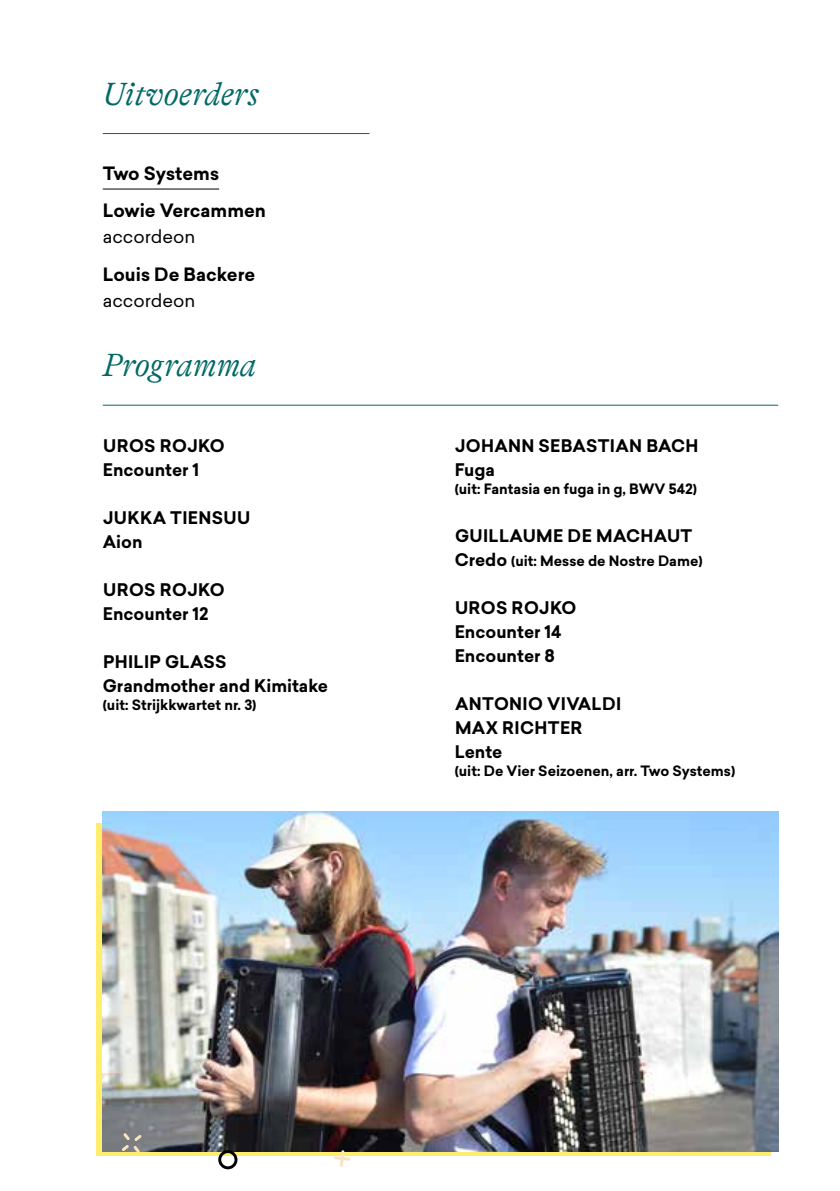
<style>
.page{position:relative;width:840px;height:1191px;background:#fff}
.page>*{position:absolute;margin:0;border:0;box-sizing:border-box;transform-origin:0 0}
.t1{font:italic 300 32px "GT Alpina";color:#016966}
.t2{font:700 18px/37.4px "Sailec";color:#000}
.t3{font:18px "Sailec";color:#000}
.t4{font:700 17px/24px "Sailec";color:#000}
.t5{font:700 17px/24px "Sailec";letter-spacing:.02em;color:#000}
.t6{font:700 14px "Sailec";color:#000}
.s1{font-size:17px}
</style>
<div class="page">
<svg style="left:96px;top:823px;width:674px;height:332px;background:#e3d56f"></svg>
<hr style="left:103px;top:405px;width:674px;height:1px;background:#016966">
<hr style="left:103px;top:133px;width:266px;height:1px;background:#016966">
<hr style="left:103px;top:188px;width:116px;height:1px;background:#000">
<img style="left:103px;top:811px;width:674px;height:340px">
<svg style="left:217px;top:1149px;width:21px;height:20px"></svg>
<svg style="left:122px;top:1133px;width:19px;height:20px"></svg>
<svg style="left:333px;top:1150px;width:17px;height:16px"></svg>
<h1 class="t1" style="left:103px;top:76px;width:157px">Uitvoerders</h1>
<p class="t2" style="left:103px;top:155px;width:165px">Two Systems<br>Lowie Vercammen</p>
<p class="t3" style="left:103px;top:224px;width:94px">accordeon</p>
<p class="t2" style="left:103px;top:256px;width:154px">Louis De Backere</p>
<p class="t3" style="left:103px;top:287px;width:94px">accordeon</p>
<h1 class="t1" style="left:103px;top:348px;width:155px">Programma</h1>
<p class="t4" style="left:103px;top:434px;width:123px">UROS ROJKO<br>Encounter 1</p>
<p class="t5" style="left:103px;top:506px;width:149px">JUKKA TIENSUU<br>Aion</p>
<p class="t4" style="left:103px;top:578px;width:123px">UROS ROJKO<br>Encounter 12</p>
<p class="t4" style="left:103px;top:650px;width:227px">PHILIP GLASS<br>Grandmother and Kimitake</p>
<p class="t6" style="left:103px;top:694px;width:155px">(uit: Strijkkwartet nr. 3)</p>
<p class="t5" style="left:454px;top:434px;width:245px">JOHANN SEBASTIAN BACH<br>Fuga</p>
<p class="t6" style="left:454px;top:478px;width:244px">(uit: Fantasia en fuga in g, BWV 542)</p>
<p class="t5" style="left:455px;top:524px;width:239px">GUILLAUME DE MACHAUT</p>
<p class="t6" style="left:454px;top:550px;width:249px"><span class="s1">Credo</span> (uit: Messe de Nostre Dame)</p>
<p class="t4" style="left:454px;top:596px;width:123px">UROS ROJKO<br>Encounter 14<br>Encounter 8</p>
<p class="t5" style="left:454px;top:692px;width:168px">ANTONIO VIVALDI<br>MAX RICHTER<br>Lente</p>
<p class="t6" style="left:454px;top:760px;width:282px">(uit: De Vier Seizoenen, arr. Two Systems)</p>
</div>
